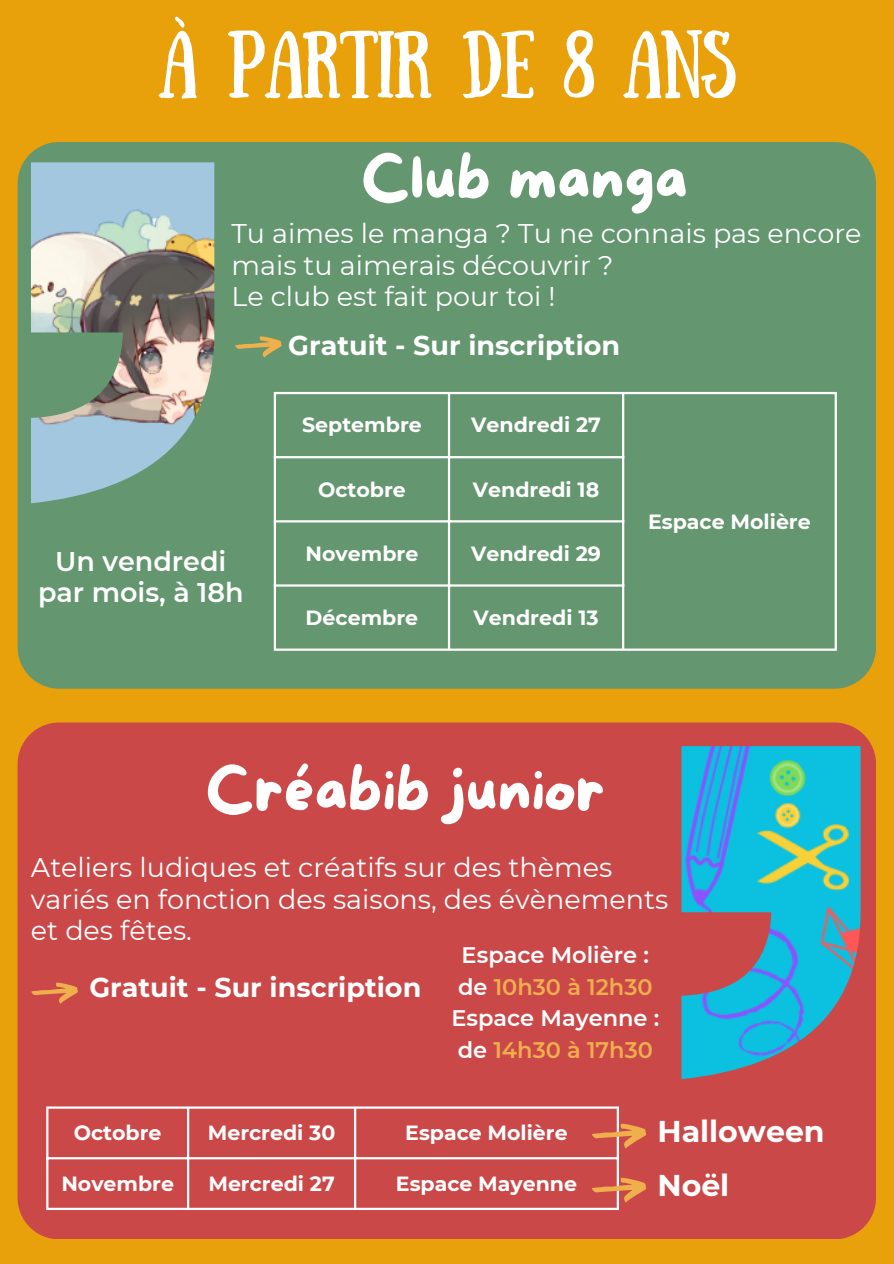
<style>
.page{position:relative;width:894px;height:1264px;background:#fff}
.page>*{position:absolute;margin:0;border:0;box-sizing:border-box;transform-origin:0 0}
.t1{font:67.5px "Sunday";letter-spacing:-.04em;color:#fff}
.t2{font:60px "More Sugar";color:#fff}
.t3{font:700 30px "Montserrat";color:#fff}
.t4{font:27px/31.5px "Montserrat";color:#fff}
.t5{font:700 27px "Montserrat";color:#fff}
.t6{font:600 27px/31.5px "Montserrat";color:#fff;text-align:center}
.t7{font:600 22.5px "Montserrat";color:#fff}
.t8{font:600 22.5px "Montserrat";color:#efaf4d}
.t9{font:700 20.55px "Montserrat";color:#fff}
.s1{color:#fff}
</style>
<div class="page">
<div style="left:0;top:0;width:893px;height:1263px;background:#e8a00b"></div>
<div style="left:18px;top:142px;width:857px;height:546px;background:#649670"></div>
<div style="left:18px;top:722px;width:857px;height:517px;background:#cb4849"></div>
<img style="left:31px;top:162px;width:183px;height:341px">
<svg style="left:235px;top:336px;width:47px;height:21px"></svg>
<svg style="left:31px;top:982px;width:47px;height:21px"></svg>
<hr style="left:274px;top:394px;width:2px;height:254px;background:#fff">
<hr style="left:448px;top:394px;width:2px;height:254px;background:#fff">
<hr style="left:622px;top:394px;width:2px;height:254px;background:#fff">
<hr style="left:834px;top:394px;width:2px;height:254px;background:#fff">
<hr style="left:274px;top:392px;width:562px;height:2px;background:#fff">
<hr style="left:274px;top:456px;width:350px;height:2px;background:#fff">
<hr style="left:274px;top:520px;width:350px;height:2px;background:#fff">
<hr style="left:274px;top:584px;width:350px;height:2px;background:#fff">
<hr style="left:274px;top:648px;width:562px;height:2px;background:#fff">
<hr style="left:46px;top:1108px;width:2px;height:99px;background:#fff">
<hr style="left:187px;top:1108px;width:2px;height:99px;background:#fff">
<hr style="left:354px;top:1108px;width:2px;height:99px;background:#fff">
<hr style="left:616px;top:1108px;width:2px;height:99px;background:#fff">
<hr style="left:46px;top:1106px;width:572px;height:2px;background:#fff">
<hr style="left:46px;top:1157px;width:572px;height:2px;background:#fff">
<hr style="left:46px;top:1207px;width:572px;height:2px;background:#fff">
<img style="left:681px;top:746px;width:179px;height:333px">
<svg style="left:591px;top:1177px;width:55px;height:25px"></svg>
<svg style="left:591px;top:1123px;width:55px;height:25px"></svg>
<p class="t1" style="left:158px;top:17px;width:579px">À PARTIR DE 8 ANS</p>
<p class="t2" style="left:361px;top:146px;width:328px">Club manga</p>
<p class="t4" style="left:231px;top:218px;width:631px">Tu aimes le manga ? Tu ne connais pas encore mais tu aimerais découvrir ?<br>Le club est fait pour toi !</p>
<p class="t5" style="left:288px;top:329px;width:333px">Gratuit - Sur inscription</p>
<h2 class="t9" style="left:302px;top:412px;width:121px">Septembre</h2>
<p class="t9" style="left:471px;top:412px;width:131px">Vendredi 27</p>
<p class="t6" style="left:38px;top:545px;width:207px">Un vendredi par mois, à 18h</p>
<h3 class="t9" style="left:318px;top:476px;width:89px">Octobre</h3>
<p class="t9" style="left:472px;top:476px;width:128px">Vendredi 18</p>
<p class="t9" style="left:305px;top:541px;width:114px">Novembre</p>
<p class="t9" style="left:471px;top:541px;width:131px">Vendredi 29</p>
<p class="t9" style="left:305px;top:605px;width:114px">Décembre</p>
<p class="t9" style="left:473px;top:605px;width:126px">Vendredi 13</p>
<h4 class="t9" style="left:648px;top:509px;width:164px">Espace Molière</h4>
<h4 class="t2" style="left:205px;top:757px;width:401px">Créabib junior</h4>
<h2 class="t4" style="left:31px;top:851px;width:638px">Ateliers ludiques et créatifs sur des thèmes variés en fonction des saisons, des évènements et des fêtes.</h2>
<h3 class="t5" style="left:89px;top:971px;width:333px">Gratuit - Sur inscription</h3>
<p class="t7" style="left:461px;top:941px;width:189px">Espace Molière :</p>
<p class="t8" style="left:458px;top:972px;width:196px"><span class="s1">de</span> 10h30 à 12h30</p>
<p class="t7" style="left:451px;top:1004px;width:209px">Espace Mayenne :</p>
<p class="t8" style="left:457px;top:1035px;width:197px"><span class="s1">de</span> 14h30 à 17h30</p>
<p class="t9" style="left:74px;top:1120px;width:89px">Octobre</p>
<p class="t9" style="left:208px;top:1120px;width:129px">Mercredi 30</p>
<p class="t9" style="left:405px;top:1120px;width:164px">Espace Molière</p>
<p class="t9" style="left:61px;top:1170px;width:114px">Novembre</p>
<p class="t9" style="left:208px;top:1170px;width:128px">Mercredi 27</p>
<h5 class="t9" style="left:396px;top:1170px;width:182px">Espace Mayenne</h5>
<p class="t3" style="left:657px;top:1112px;width:169px">Halloween</p>
<p class="t3" style="left:657px;top:1166px;width:73px">Noël</p>
</div>
